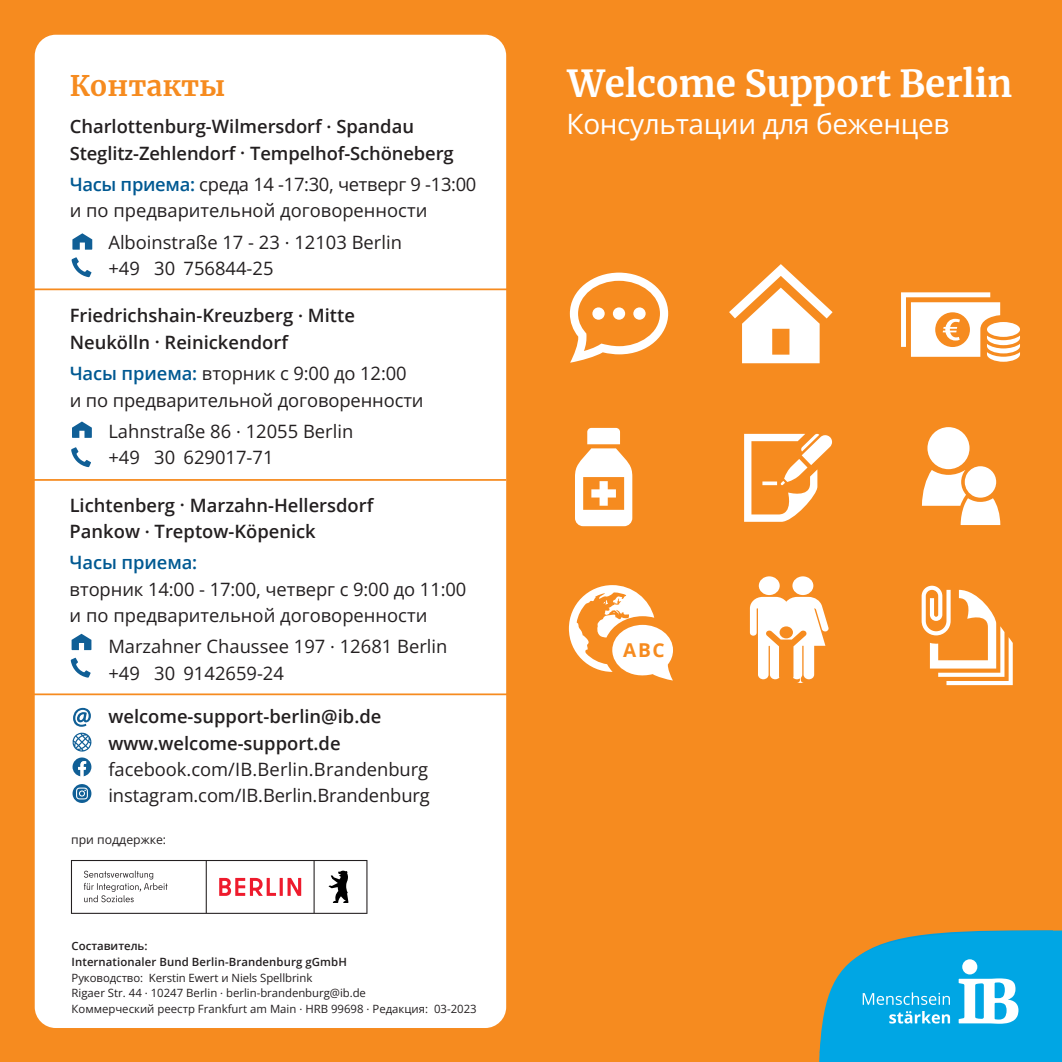
<style>
.page{position:relative;width:1062px;height:1062px;background:#f68b1f}
.page>*{position:absolute;margin:0;border:0;box-sizing:border-box;transform-origin:0 0}
.t1{font:700 36.75px "Merriweather";letter-spacing:-.005em;color:#fff}
.t2{font:28px "Open Sans";letter-spacing:-.015em;color:#fff}
.t3{font:700 28px "Merriweather";color:#f68b1f}
.t4{font:700 19.07px "Open Sans";color:#f68b1f}
.t5{font:18.38px/26.2px "Open Sans";color:#231f20}
.t6{font:600 18.38px/26.2px "Open Sans";color:#231f20}
.t7{font:600 18.38px "Open Sans";letter-spacing:-.005em;color:#005992}
.t8{font:12.25px "Open Sans";color:#231f20}
.t9{font:11.38px/15.8px "Open Sans";color:#231f20}
.t10{font:600 11.38px/15.8px "Open Sans";letter-spacing:.01em;color:#231f20}
.s1{font-weight:600;color:#005992}
</style>
<div class="page">
<svg style="left:570px;top:273px;width:98px;height:90px"></svg>
<svg style="left:901px;top:292px;width:119px;height:70px"></svg>
<svg style="left:729px;top:264px;width:103px;height:99px"></svg>
<svg style="left:575px;top:428px;width:57px;height:98px"></svg>
<svg style="left:921px;top:585px;width:91px;height:100px"></svg>
<svg style="left:744px;top:433px;width:88px;height:89px"></svg>
<div style="left:792px;top:576px;width:21px;height:19px;background:#fff;border-radius:50%"></div>
<div style="left:759px;top:576px;width:20px;height:19px;background:#fff;border-radius:50%"></div>
<svg style="left:750px;top:597px;width:78px;height:86px"></svg>
<div style="left:35px;top:35px;width:471px;height:993px;background:#fff;border-radius:21px"></div>
<svg style="left:71px;top:257px;width:20px;height:20px"></svg>
<svg style="left:73px;top:708px;width:18px;height:18px"></svg>
<svg style="left:72px;top:233px;width:20px;height:17px"></svg>
<svg style="left:569px;top:585px;width:104px;height:95px"></svg>
<svg style="left:72px;top:732px;width:20px;height:44px"></svg>
<div style="left:73px;top:784px;width:18px;height:19px;background:#105f96;border-radius:50%"></div>
<svg style="left:76px;top:787px;width:12px;height:12px"></svg>
<svg style="left:71px;top:860px;width:296px;height:54px"></svg>
<svg style="left:819px;top:930px;width:243px;height:132px;background:#2aaad3"></svg>
<svg style="left:71px;top:447px;width:20px;height:20px"></svg>
<svg style="left:72px;top:421px;width:20px;height:17px"></svg>
<svg style="left:71px;top:657px;width:20px;height:20px"></svg>
<svg style="left:72px;top:634px;width:19px;height:16px"></svg>
<hr style="left:33px;top:288px;width:477px;height:2px;background:#f68b1f">
<hr style="left:29px;top:479px;width:477px;height:2px;background:#f68b1f">
<div style="left:927px;top:427px;width:42px;height:42px;background:#fff;border-radius:50%"></div>
<svg style="left:922px;top:466px;width:78px;height:59px"></svg>
<hr style="left:30px;top:693px;width:477px;height:2px;background:#f68b1f">
<h2 class="t3" style="left:70px;top:66px;width:157px">Контакты</h2>
<p class="t6" style="left:70px;top:113px;width:385px">Charlottenburg-Wilmersdorf . Spandau<br>Steglitz-Zehlendorf . Tempelhof-Schöneberg</p>
<p class="t5" style="left:70px;top:171px;width:408px"><span class="s1">Часы приема:</span> среда 14 -17:30, четверг 9 -13:00 и по предварительной договоренности</p>
<p class="t5" style="left:108px;top:229px;width:295px">Alboinstraße 17 - 23 . 12103 Berlin +49 30 756844-25</p>
<p class="t6" style="left:70px;top:302px;width:287px">Friedrichshain-Kreuzberg . Mitte<br>Neukölln . Reinickendorf</p>
<p class="t5" style="left:70px;top:360px;width:355px"><span class="s1">Часы приема:</span> вторник с 9:00 до 12:00<br>и по предварительной договоренности</p>
<p class="t5" style="left:108px;top:418px;width:246px">Lahnstraße 86 . 12055 Berlin +49 30 629017-71</p>
<p class="t6" style="left:70px;top:491px;width:305px">Lichtenberg . Marzahn-Hellersdorf<br>Pankow . Treptow-Köpenick</p>
<p class="t7" style="left:70px;top:550px;width:129px">Часы приема:</p>
<p class="t5" style="left:70px;top:575px;width:398px">вторник 14:00 - 17:00, четверг с 9:00 до 11:00 и по предварительной договоренности</p>
<p class="t5" style="left:108px;top:633px;width:340px">Marzahner Chaussee 197 . 12681 Berlin +49 30 9142659-24</p>
<p class="t6" style="left:108px;top:703px;width:274px">welcome-support-berlin@ib.de www.welcome-support.de</p>
<p class="t5" style="left:108px;top:755px;width:323px">facebook.com/IB.Berlin.Brandenburg instagram.com/IB.Berlin.Brandenburg</p>
<p class="t8" style="left:71px;top:831px;width:96px">при поддержке:</p>
<p class="t10" style="left:72px;top:938px;width:277px">Составитель:<br>Internationaler Bund Berlin-Brandenburg gGmbH</p>
<p class="t9" style="left:72px;top:969px;width:407px">Руководство: Kerstin Ewert и Niels Spellbrink<br>Rigaer Str. 44 . 10247 Berlin . berlin-brandenburg@ib.de<br>Коммерческий реестр Frankfurt am Main . HRB 99698 . Редакция: 03-2023</p>
<h1 class="t1" style="left:567px;top:58px;width:446px">Welcome Support Berlin</h1>
<h2 class="t2" style="left:566px;top:105px;width:384px">Консультации для беженцев</h2>
<p class="t4" style="left:623px;top:636px;width:43px">A B C</p>
</div>
